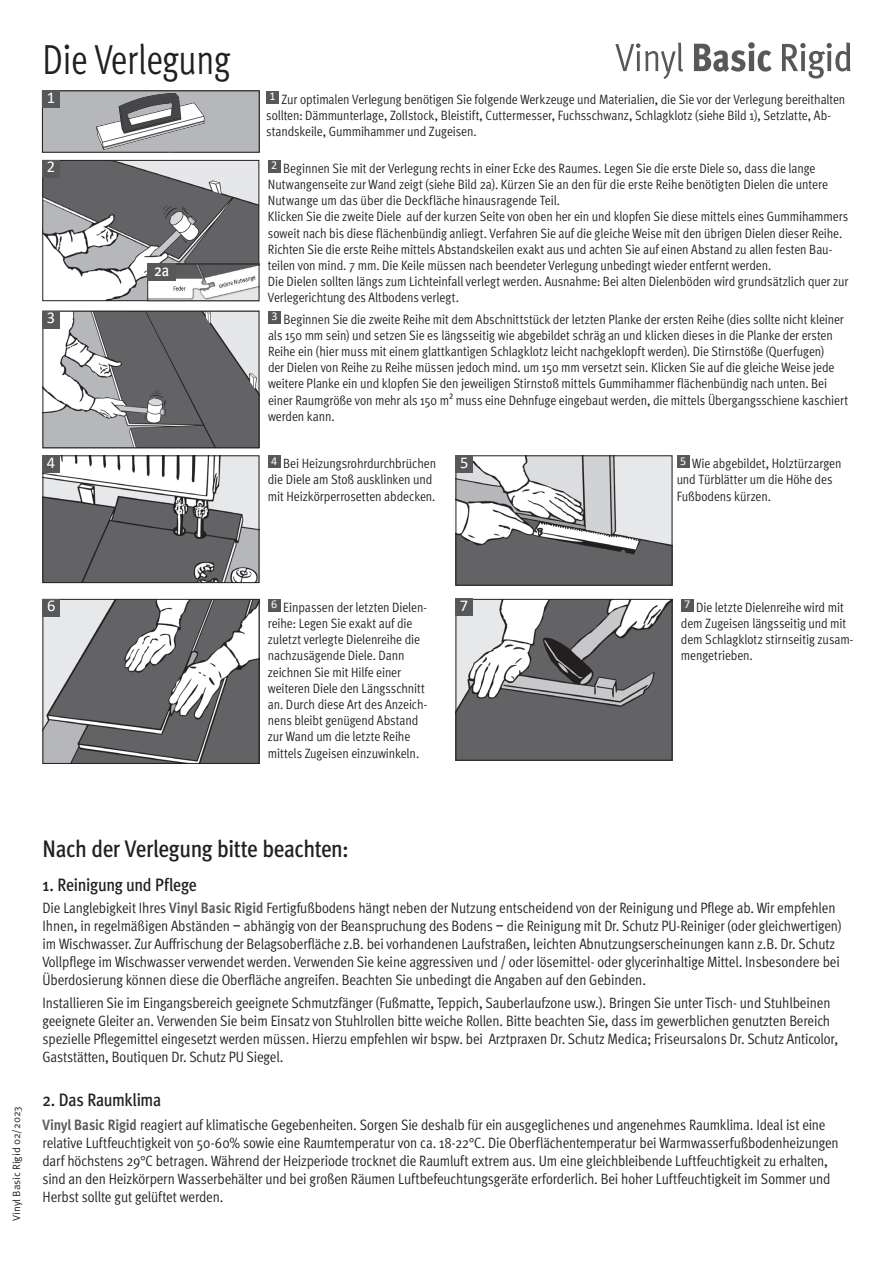
<style>
.page{position:relative;width:893px;height:1263px;background:#fff}
.page>*{position:absolute;margin:0;border:0;box-sizing:border-box;transform-origin:0 0}
.t1{font:42px "Meta Pro Cond Norm";letter-spacing:-.01em;color:#231f20;scale:.9 1}
.t2{font:500 condensed 24px "Meta Pro";letter-spacing:-.02em;color:#231f20}
.t3{font:500 condensed 18px "Meta Pro";letter-spacing:-.02em;color:#231f20}
.t4{font:16.5px "Calibri";color:#fff}
.t5{font:500 condensed 16.5px "Meta Pro";color:#fff}
.t6{font:15px/18px "Meta Pro Cond Norm";letter-spacing:-.01em;color:#231f20}
.t7{font:13.5px/16.2px "Meta Pro Cond Norm";letter-spacing:-.01em;color:#231f20}
.t8{font:10.5px "Meta Pro Norm";letter-spacing:-.01em;color:#231f20}
.s1{font-family:"Meta Pro";font-weight:700;font-stretch:condensed;color:#57585a}
.s2{font-family:"Meta Pro";font-weight:500;font-stretch:condensed}
</style>
<div class="page">
<div style="left:266px;top:91px;width:13px;height:13px;background:#57585a"></div>
<svg style="left:615px;top:43px;width:68px;height:36px"></svg>
<svg style="left:694px;top:43px;width:78px;height:29px"></svg>
<svg style="left:782px;top:43px;width:68px;height:36px"></svg>
<div style="left:268px;top:160px;width:13px;height:13px;background:#57585a"></div>
<img style="left:44px;top:162px;width:213px;height:137px">
<div style="left:42px;top:160px;width:217px;height:141px;border:1px solid #231f20"></div>
<div style="left:42px;top:160px;width:17px;height:17px;background:#57585a"></div>
<img style="left:149px;top:266px;width:108px;height:33px">
<div style="left:147px;top:264px;width:112px;height:37px;border:1px solid #231f20"></div>
<div style="left:147px;top:264px;width:29px;height:17px;background:#57585a"></div>
<div style="left:268px;top:311px;width:13px;height:13px;background:#57585a"></div>
<img style="left:45px;top:313px;width:212px;height:133px">
<div style="left:268px;top:455px;width:13px;height:13px;background:#57585a"></div>
<img style="left:45px;top:457px;width:212px;height:124px">
<div style="left:43px;top:455px;width:216px;height:128px;border:1px solid #231f20"></div>
<div style="left:43px;top:455px;width:17px;height:17px;background:#57585a"></div>
<div style="left:268px;top:599px;width:13px;height:13px;background:#57585a"></div>
<img style="left:45px;top:601px;width:212px;height:161px">
<div style="left:43px;top:599px;width:216px;height:165px;border:1px solid #231f20"></div>
<div style="left:43px;top:599px;width:17px;height:17px;background:#57585a"></div>
<div style="left:681px;top:599px;width:13px;height:13px;background:#57585a"></div>
<img style="left:458px;top:601px;width:212px;height:157px">
<div style="left:456px;top:599px;width:216px;height:161px;border:1px solid #231f20"></div>
<div style="left:456px;top:599px;width:17px;height:17px;background:#57585a"></div>
<div style="left:677px;top:455px;width:12px;height:13px;background:#57585a"></div>
<img style="left:458px;top:457px;width:212px;height:126px">
<div style="left:456px;top:455px;width:216px;height:130px;border:1px solid #231f20"></div>
<div style="left:456px;top:455px;width:17px;height:18px;background:#57585a"></div>
<div style="left:43px;top:311px;width:216px;height:137px;border:1px solid #231f20"></div>
<div style="left:43px;top:311px;width:17px;height:18px;background:#57585a"></div>
<svg style="left:44px;top:93px;width:214px;height:58px;background:#afb0b3"></svg>
<div style="left:42px;top:91px;width:218px;height:62px;border:1px solid #231f20"></div>
<div style="left:42px;top:91px;width:17px;height:17px;background:#57585a"></div>
<h1 class="t1" style="left:42px;top:29px;width:210px">Die Verlegung</h1>
<p class="t4" style="left:47px;top:86px;width:10px">1</p>
<p class="t4" style="left:47px;top:155px;width:10px">2</p>
<p class="t4" style="left:47px;top:306px;width:10px">3</p>
<p class="t4" style="left:47px;top:451px;width:10px">4</p>
<p class="t5" style="left:154px;top:258px;width:17px">2a</p>
<p class="t7" style="left:266px;top:90px;width:581px"><sup>1</sup> Zur optimalen Verlegung benötigen Sie folgende Werkzeuge und Materialien, die Sie vor der Verlegung bereithalten sollten: Dämmunterlage, Zollstock, Bleistift, Cuttermesser, Fuchsschwanz, Schlagklotz (siehe Bild 1), Setzlatte, Ab&shy;standskeile, Gummihammer und Zugeisen.</p>
<p class="t7" style="left:268px;top:159px;width:582px"><sup>2</sup> Beginnen Sie mit der Verlegung rechts in einer Ecke des Raumes. Legen Sie die erste Diele so, dass die lange Nutwangenseite zur Wand zeigt (siehe Bild 2a). Kürzen Sie an den für die erste Reihe benötigten Dielen die untere Nutwange um das über die Deckfläche hinausragende Teil.<br>Klicken Sie die zweite Diele auf der kurzen Seite von oben her ein und klopfen Sie diese mittels eines Gummihammers soweit nach bis diese flächenbündig anliegt. Verfahren Sie auf die gleiche Weise mit den übrigen Dielen dieser Reihe.<br>Richten Sie die erste Reihe mittels Abstandskeilen exakt aus und achten Sie auf einen Abstand zu allen festen Bau&shy;teilen von mind. 7 mm. Die Keile müssen nach beendeter Verlegung unbedingt wieder entfernt werden.<br>Die Dielen sollten längs zum Lichteinfall verlegt werden. Ausnahme: Bei alten Dielenböden wird grundsätzlich quer zur Verlegerichtung des Altbodens verlegt.</p>
<p class="t7" style="left:268px;top:310px;width:582px"><sup>3</sup> Beginnen Sie die zweite Reihe mit dem Abschnittstück der letzten Planke der ersten Reihe (dies sollte nicht kleiner als 150 mm sein) und setzen Sie es längsseitig wie abgebildet schräg an und klicken dieses in die Planke der ersten Reihe ein (hier muss mit einem glattkantigen Schlagklotz leicht nachgeklopft werden). Die Stirnstöße (Querfugen)<br>der Dielen von Reihe zu Reihe müssen jedoch mind. um 150 mm versetzt sein. Klicken Sie auf die gleiche Weise jede weitere Planke ein und klopfen Sie den jeweiligen Stirnstoß mittels Gummihammer flächenbündig nach unten. Bei einer Raumgröße von mehr als 150 m² muss eine Dehnfuge eingebaut werden, die mittels Übergangsschiene kaschiert werden kann.</p>
<p class="t7" style="left:268px;top:454px;width:170px"><sup>4</sup> Bei Heizungsrohrdurchbrüchen die Diele am Stoß ausklinken und mit Heizkörperrosetten abdecken.</p>
<p class="t7" style="left:677px;top:454px;width:166px"><sup>5</sup> Wie abgebildet, Holztürzargen und Türblätter um die Höhe des<br>Fußbodens kürzen.</p>
<p class="t4" style="left:460px;top:451px;width:10px">5</p>
<p class="t7" style="left:268px;top:598px;width:161px"><sup>6</sup> Einpassen der letzten Dielen&shy;reihe: Legen Sie exakt auf die zuletzt verlegte Dielenreihe die nachzusägende Diele. Dann zeichnen Sie mit Hilfe einer weiteren Diele den Längsschnitt an. Durch diese Art des Anzeich&shy;nens bleibt genügend Abstand zur Wand um die letzte Reihe mittels Zugeisen einzuwinkeln.</p>
<p class="t4" style="left:47px;top:594px;width:10px">6</p>
<p class="t7" style="left:681px;top:598px;width:174px"><sup>7</sup> Die letzte Dielenreihe wird mit dem Zugeisen längsseitig und mit dem Schlagklotz stirnseitig zusam&shy;mengetrieben.</p>
<p class="t4" style="left:460px;top:594px;width:10px">7</p>
<p class="t8" style="left:8px;top:1221px;width:116px;rotate:-90deg">Vinyl Basic Rigid 02/2023</p>
<h2 class="t2" style="left:43px;top:830px;width:307px">Nach der Verlegung bitte beachten:</h2>
<h3 class="t3" style="left:43px;top:871px;width:156px">1. Reinigung und Pflege</h3>
<p class="t6" style="left:43px;top:898px;width:801px">Die Langlebigkeit Ihres <span class="s1">Vinyl Basic Rigid</span> Fertigfußbodens hängt neben der Nutzung entscheidend von der Reinigung und Pflege ab. Wir empfehlen Ihnen, in regelmäßigen Abständen <span class="s2">–</span> abhängig von der Beanspruchung des Bodens <span class="s2">–</span> die Reinigung mit Dr. Schutz PU-Reiniger (oder gleichwertigen) im Wischwasser. Zur Auffrischung der Belagsoberfläche z.B. bei vorhandenen Laufstraßen, leichten Abnutzungserscheinungen kann z.B. Dr. Schutz Vollpflege im Wischwasser verwendet werden. Verwenden Sie keine aggressiven und / oder lösemittel- oder glycerinhaltige Mittel. Insbesondere bei Überdosierung können diese die Oberfläche angreifen. Beachten Sie unbedingt die Angaben auf den Gebinden.</p>
<p class="t6" style="left:43px;top:992px;width:797px">Installieren Sie im Eingangsbereich geeignete Schmutzfänger (Fußmatte, Teppich, Sauberlaufzone usw.). Bringen Sie unter Tisch- und Stuhlbeinen geeignete Gleiter an. Verwenden Sie beim Einsatz von Stuhlrollen bitte weiche Rollen. Bitte beachten Sie, dass im gewerblichen genutzten Bereich spezielle Pflegemittel eingesetzt werden müssen. Hierzu empfehlen wir bspw. bei Arztpraxen Dr. Schutz Medica; Friseursalons Dr. Schutz Anticolor, Gaststätten, Boutiquen Dr. Schutz PU Siegel.</p>
<h3 class="t3" style="left:43px;top:1086px;width:120px">2. Das Raumklima</h3>
<p class="t6" style="left:43px;top:1115px;width:798px"><span class="s1">Vinyl Basic Rigid</span> reagiert auf klimatische Gegebenheiten. Sorgen Sie deshalb für ein ausgeglichenes und angenehmes Raumklima. Ideal ist eine relative Luftfeuchtigkeit von 50-60% sowie eine Raumtemperatur von ca. 18-22°C. Die Oberflächentemperatur bei Warmwasserfußbodenheizungen darf höchstens 29°C betragen. Während der Heizperiode trocknet die Raumluft extrem aus. Um eine gleichbleibende Luftfeuchtigkeit zu erhalten, sind an den Heizkörpern Wasserbehälter und bei großen Räumen Luftbefeuchtungsgeräte erforderlich. Bei hoher Luftfeuchtigkeit im Sommer und Herbst sollte gut gelüftet werden.</p>
</div>
